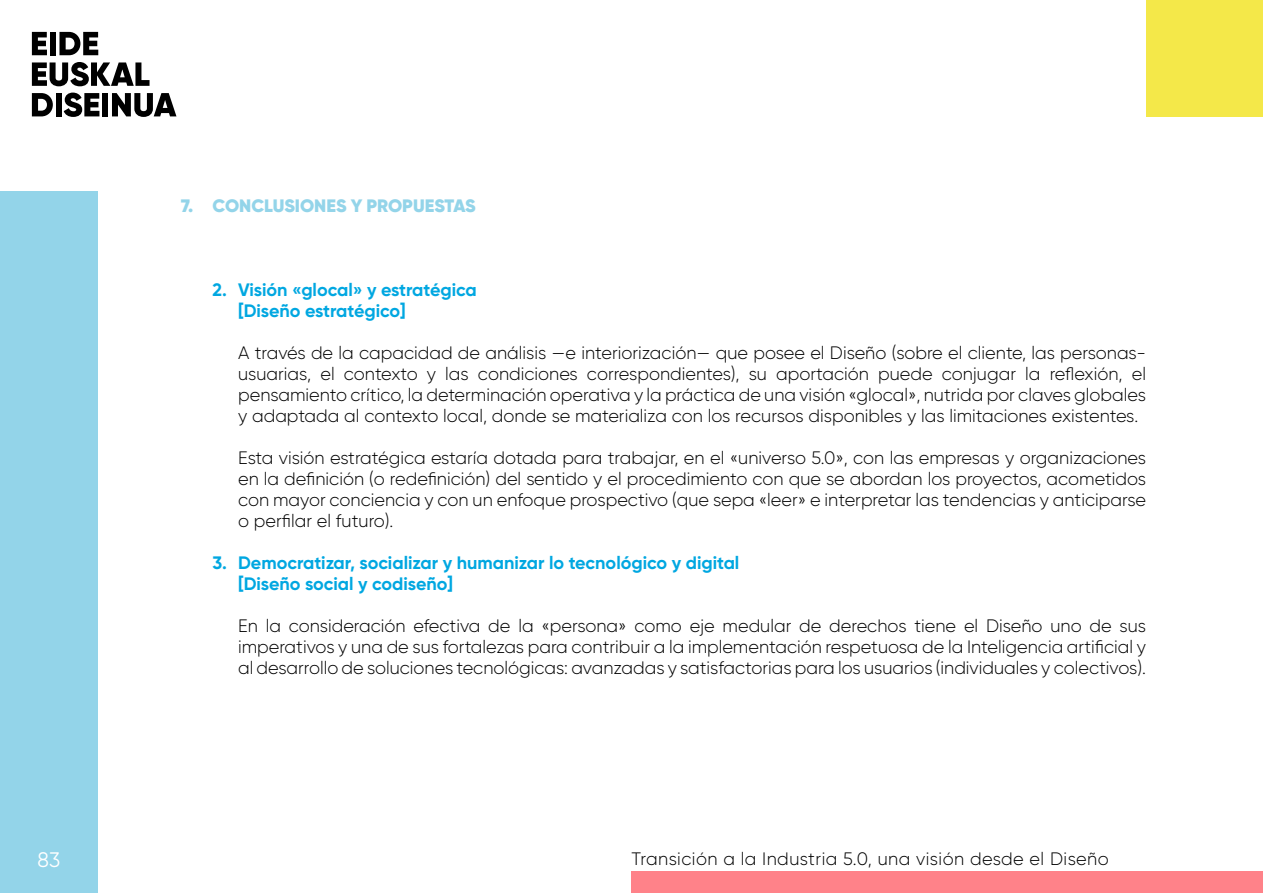
<style>
.page{position:relative;width:1263px;height:893px;background:#fff}
.page>*{position:absolute;margin:0;border:0;box-sizing:border-box;transform-origin:0 0}
.t1{font:21px "Gilroy";color:#fff}
.t2{font:300 18px/21px "Gilroy";color:#000;text-align:justify}
.t3{font:700 18px/21px "Gilroy";color:#00a7e1}
.t4{font:300 18px "Gilroy";letter-spacing:.025em;color:#000}
.t5{font:900 18px "Gilroy";color:#93d4e9}
</style>
<div class="page">
<div style="left:0;top:191px;width:98px;height:702px;background:#93d4e9"></div>
<div style="left:631px;top:872px;width:632px;height:21px;background:#ff8289"></div>
<div style="left:1146px;top:0;width:117px;height:117px;background:#f4e849"></div>
<svg style="left:32px;top:32px;width:15px;height:23px"></svg>
<div style="left:50px;top:32px;width:6px;height:23px;background:#000"></div>
<svg style="left:59px;top:32px;width:39px;height:23px"></svg>
<svg style="left:32px;top:62px;width:118px;height:24px"></svg>
<svg style="left:32px;top:93px;width:21px;height:23px"></svg>
<div style="left:56px;top:93px;width:6px;height:23px;background:#000"></div>
<svg style="left:64px;top:93px;width:35px;height:24px"></svg>
<div style="left:102px;top:93px;width:6px;height:23px;background:#000"></div>
<svg style="left:112px;top:93px;width:64px;height:24px"></svg>
<p class="t5" style="left:181px;top:194px;width:296px">7. CONCLUSIONES Y PROPUESTAS</p>
<p class="t3" style="left:238px;top:279px;width:240px;text-indent:-26px">2. Visión «glocal» y estratégica [Diseño estratégico]</p>
<p class="t2" style="left:238px;top:342px;width:909px">A través de la capacidad de análisis —e interiorización— que posee el Diseño (sobre el cliente, las personas&shy;usuarias, el contexto y las condiciones correspondientes), su aportación puede conjugar la reflexión, el pensamiento crítico, la determinación operativa y la práctica de una visión «glocal», nutrida por claves globales y adaptada al contexto local, donde se materializa con los recursos disponibles y las limitaciones existentes.</p>
<p class="t2" style="left:238px;top:447px;width:909px">Esta visión estratégica estaría dotada para trabajar, en el «universo 5.0», con las empresas y organizaciones en la definición (o redefinición) del sentido y el procedimiento con que se abordan los proyectos, acometidos con mayor conciencia y con un enfoque prospectivo (que sepa «leer» e interpretar las tendencias y anticiparse o perfilar el futuro).</p>
<p class="t3" style="left:238px;top:552px;width:503px;text-indent:-26px">3. Democratizar, socializar y humanizar lo tecnológico y digital [Diseño social y codiseño]</p>
<p class="t2" style="left:238px;top:615px;width:909px">En la consideración efectiva de la «persona» como eje medular de derechos tiene el Diseño uno de sus imperativos y una de sus fortalezas para contribuir a la implementación respetuosa de la Inteligencia artificial y al desarrollo de soluciones tecnológicas: avanzadas y satisfactorias para los usuarios (individuales y colectivos).</p>
<p class="t1" style="left:37px;top:847px;width:24px">83</p>
<p class="t4" style="left:631px;top:848px;width:479px">Transición a la Industria 5.0, una visión desde el Diseño</p>
</div>
